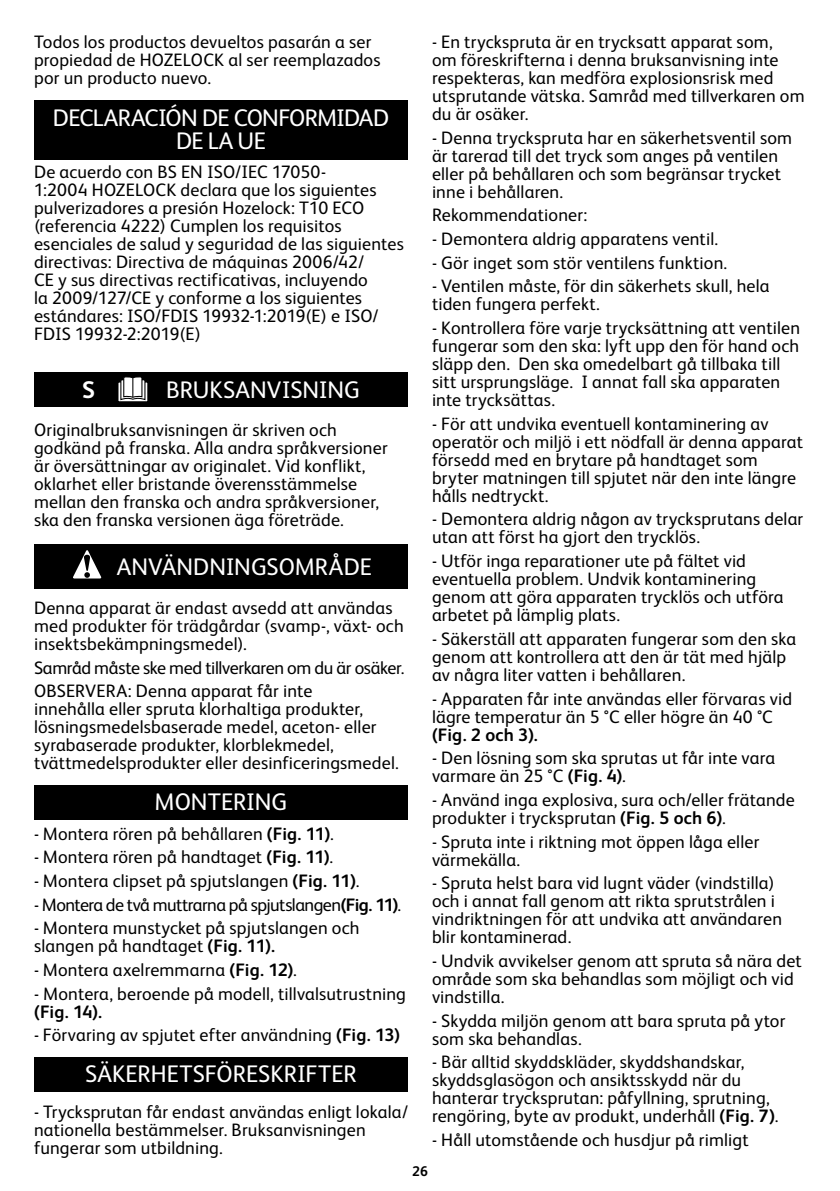
<style>
.page{position:relative;width:840px;height:1191px;background:#fff}
.page>*{position:absolute;margin:0;border:0;box-sizing:border-box;transform-origin:0 0}
.t1{font:24px "FS Albert Pro";letter-spacing:-.005em;color:#fff}
.t2{font:24px/23px "FS Albert Pro";letter-spacing:-.03em;color:#fff;text-align:center}
.t3{font:700 24px "FS Albert Pro";color:#fff}
.t4{font:18px/18px "FS Albert Pro";letter-spacing:.01em;color:#000}
.t5{font:18px/23.6px "FS Albert Pro";letter-spacing:-.015em;color:#000}
.t6{font:18px "FS Albert Pro";letter-spacing:-.03em;color:#000}
.t7{font:700 18px "FS Albert Pro";color:#000}
.t8{font:700 14px "FS Albert Pro";color:#000}
.s1{font-weight:700}
</style>
<div class="page">
<div style="left:34px;top:100px;width:374px;height:60px;background:#000"></div>
<div style="left:34px;top:372px;width:374px;height:34px;background:#000"></div>
<div style="left:118px;top:382px;width:30px;height:20px;background:#fff"></div>
<div style="left:117px;top:381px;width:31px;height:21px;border:1px solid #000"></div>
<svg style="left:120px;top:377px;width:26px;height:24px"></svg>
<div style="left:34px;top:544px;width:374px;height:44px;background:#000"></div>
<svg style="left:73px;top:550px;width:29px;height:29px"></svg>
<div style="left:34px;top:785px;width:374px;height:34px;background:#000"></div>
<div style="left:34px;top:1057px;width:374px;height:34px;background:#000"></div>
<p class="t4" style="left:34px;top:31px;width:348px">Todos los productos devueltos pasarán a ser propiedad de HOZELOCK al ser reemplazados por un producto nuevo.</p>
<h1 class="t2" style="left:53px;top:104px;width:337px">DECLARACIÓN DE CONFORMIDAD<br>DE LA UE</h1>
<p class="t4" style="left:34px;top:161px;width:371px">De acuerdo con BS EN ISO/IEC 17050-<br>1:2004 HOZELOCK declara que los siguientes pulverizadores a presión Hozelock: T10 ECO (referencia 4222) Cumplen los requisitos esenciales de salud y seguridad de las siguientes directivas: Directiva de máquinas 2006/42/<br>CE y sus directivas rectificativas, incluyendo<br>la 2009/127/CE y conforme a los siguientes estándares: ISO/FDIS 19932-1:2019(E) e ISO/ FDIS 19932-2:2019(E)</p>
<h1 class="t3" style="left:82px;top:373px;width:14px">S</h1>
<h1 class="t1" style="left:166px;top:373px;width:195px">BRUKSANVISNING</h1>
<p class="t4" style="left:34px;top:419px;width:355px">Originalbruksanvisningen är skriven och godkänd på franska. Alla andra språkversioner är översättningar av originalet. Vid konflikt, oklarhet eller bristande överensstämmelse mellan den franska och andra språkversioner, ska den franska versionen äga företräde.</p>
<h1 class="t1" style="left:117px;top:550px;width:257px">ANVÄNDNINGSOMRÅDE</h1>
<p class="t4" style="left:34px;top:597px;width:371px">Denna apparat är endast avsedd att användas med produkter för trädgårdar (svamp-, växt- och insektsbekämpningsmedel).</p>
<p class="t5" style="left:34px;top:654px;width:371px">Samråd måste ske med tillverkaren om du är osäker.<br>OBSERVERA: Denna apparat får inte</p>
<p class="t4" style="left:34px;top:699px;width:366px">innehålla eller spruta klorhaltiga produkter, lösningsmedelsbaserade medel, aceton- eller syrabaserade produkter, klorblekmedel, tvättmedelsprodukter eller desinficeringsmedel.</p>
<h1 class="t1" style="left:154px;top:784px;width:134px">MONTERING</h1>
<p class="t4" style="left:34px;top:823px;width:301px">- Montera rören på behållaren <span class="s1">(Fig. 11)</span>.</p>
<p class="t4" style="left:34px;top:847px;width:300px">- Montera rören på handtaget <span class="s1">(Fig. 11)</span>.</p>
<p class="t4" style="left:34px;top:870px;width:327px">- Montera clipset på spjutslangen <span class="s1">(Fig. 11)</span>.</p>
<p class="t6" style="left:34px;top:891px;width:368px">- Montera de två muttrarna på spjutslangen<span class="s1">(Fig. 11)</span>.</p>
<p class="t4" style="left:34px;top:918px;width:327px">- Montera munstycket på spjutslangen och slangen på handtaget <span class="s1">(Fig. 11).</span></p>
<p class="t4" style="left:34px;top:959px;width:264px">- Montera axelremmarna <span class="s1">(Fig. 12)</span>.</p>
<p class="t4" style="left:34px;top:983px;width:373px">- Montera, beroende på modell, tillvalsutrustning</p>
<p class="t7" style="left:34px;top:999px;width:69px">(Fig. 14).</p>
<p class="t4" style="left:34px;top:1025px;width:367px">- Förvaring av spjutet efter användning <span class="s1">(Fig. 13)</span></p>
<h1 class="t1" style="left:85px;top:1056px;width:273px">SÄKERHETSFÖRESKRIFTER</h1>
<p class="t4" style="left:34px;top:1101px;width:375px">- Trycksprutan får endast användas enligt lokala/ nationella bestämmelser. Bruksanvisningen fungerar som utbildning.</p>
<p class="t4" style="left:432px;top:31px;width:374px">- En tryckspruta är en trycksatt apparat som,<br>om föreskrifterna i denna bruksanvisning inte respekteras, kan medföra explosionsrisk med utsprutande vätska. Samråd med tillverkaren om du är osäker.</p>
<p class="t4" style="left:432px;top:127px;width:361px">- Denna tryckspruta har en säkerhetsventil som är tarerad till det tryck som anges på ventilen eller på behållaren och som begränsar trycket inne i behållaren.</p>
<p class="t4" style="left:432px;top:205px;width:157px">Rekommendationer:</p>
<p class="t4" style="left:432px;top:228px;width:287px">- Demontera aldrig apparatens ventil.</p>
<p class="t4" style="left:432px;top:252px;width:296px">- Gör inget som stör ventilens funktion.</p>
<p class="t4" style="left:432px;top:276px;width:339px">- Ventilen måste, för din säkerhets skull, hela tiden fungera perfekt.</p>
<p class="t4" style="left:432px;top:317px;width:369px">- Kontrollera före varje trycksättning att ventilen fungerar som den ska: lyft upp den för hand och släpp den. Den ska omedelbart gå tillbaka till sitt ursprungsläge. I annat fall ska apparaten inte trycksättas.</p>
<p class="t4" style="left:432px;top:413px;width:372px">- För att undvika eventuell kontaminering av operatör och miljö i ett nödfall är denna apparat försedd med en brytare på handtaget som bryter matningen till spjutet när den inte längre hålls nedtryckt.</p>
<p class="t4" style="left:432px;top:509px;width:372px">- Demontera aldrig någon av trycksprutans delar utan att först ha gjort den trycklös.</p>
<p class="t4" style="left:432px;top:550px;width:353px">- Utför inga reparationer ute på fältet vid eventuella problem. Undvik kontaminering genom att göra apparaten trycklös och utföra arbetet på lämplig plats.</p>
<p class="t4" style="left:432px;top:628px;width:365px">- Säkerställ att apparaten fungerar som den ska genom att kontrollera att den är tät med hjälp av några liter vatten i behållaren.</p>
<p class="t4" style="left:432px;top:688px;width:361px">- Apparaten får inte användas eller förvaras vid lägre temperatur än 5 °C eller högre än 40 °C</p>
<p class="t7" style="left:432px;top:721px;width:107px">(Fig. 2 och 3).</p>
<p class="t4" style="left:432px;top:747px;width:344px">- Den lösning som ska sprutas ut får inte vara varmare än 25 °C <span class="s1">(Fig. 4)</span>.</p>
<p class="t4" style="left:432px;top:789px;width:364px">- Använd inga explosiva, sura och/eller frätande produkter i trycksprutan <span class="s1">(Fig. 5 och 6)</span>.</p>
<p class="t4" style="left:432px;top:831px;width:329px">- Spruta inte i riktning mot öppen låga eller värmekälla.</p>
<p class="t4" style="left:432px;top:872px;width:351px">- Spruta helst bara vid lugnt väder (vindstilla) och i annat fall genom att rikta sprutstrålen i vindriktningen för att undvika att användaren blir kontaminerad.</p>
<p class="t4" style="left:432px;top:950px;width:371px">- Undvik avvikelser genom att spruta så nära det område som ska behandlas som möjligt och vid vindstilla.</p>
<p class="t4" style="left:432px;top:1010px;width:355px">- Skydda miljön genom att bara spruta på ytor som ska behandlas.</p>
<p class="t4" style="left:432px;top:1051px;width:347px">- Bär alltid skyddskläder, skyddshandskar, skyddsglasögon och ansiktsskydd när du hanterar trycksprutan: påfyllning, sprutning, rengöring, byte av produkt, underhåll <span class="s1">(Fig. 7)</span>.</p>
<p class="t4" style="left:432px;top:1129px;width:318px">- Håll utomstående och husdjur på rimligt</p>
<p class="t8" style="left:412px;top:1161px;width:17px">26</p>
</div>
